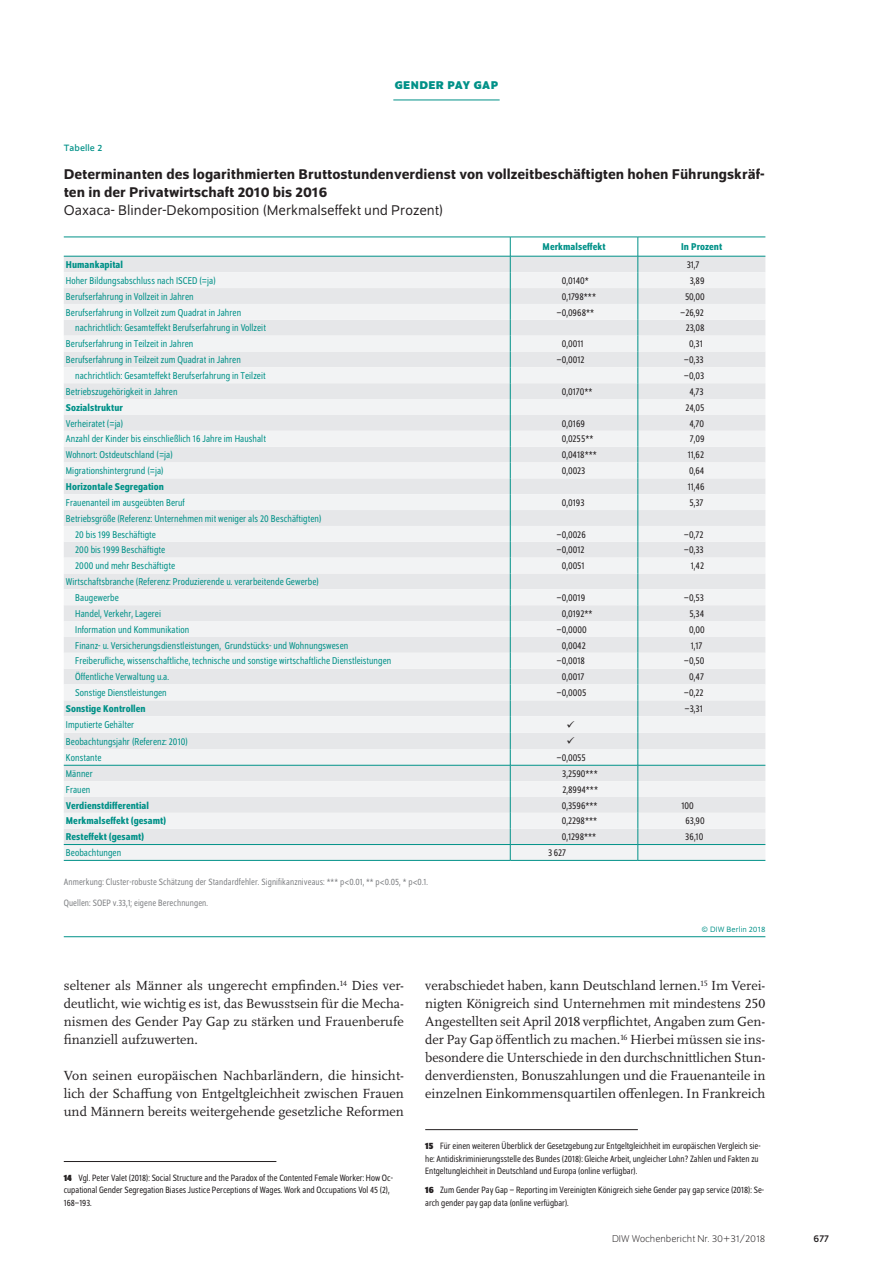
<style>
.page{position:relative;width:893px;height:1263px;background:#fff}
.page>*{position:absolute;margin:0;border:0;box-sizing:border-box;transform-origin:0 0}
.t1{font:500 15px/18px "Schumpeter";color:#231f20}
.t2{font:15px "Schumpeter Blond";color:#231f20}
.t3{font:13.8px/18px "Scala Pro";color:#231f20;text-align:justify}
.t4{font:700 12px "Schumpeter";color:#009188}
.t5{font:semi-condensed 10.5px/15.9px "Schumpeter Blond";letter-spacing:.005em;color:#009188}
.t6{font:semi-condensed 10.5px "Schumpeter Blond";letter-spacing:.005em;color:#231f20}
.t7{font:500 semi-condensed 10.5px "Schumpeter";letter-spacing:.005em;color:#009188}
.t8{font:300 10.5px "Schumpeter";color:#231f20}
.t9{font:10.5px "Schumpeter";color:#231f20}
.t10{font:semi-condensed 9.75px/12.8px "Schumpeter Blond";color:#231f20}
.t11{font:semi-condensed 9.75px/20.5px "Schumpeter Blond";letter-spacing:.01em;color:#808285}
.t12{font:9.75px "Schumpeter";letter-spacing:.01em;color:#009188}
.t13{font:8.25px "Schumpeter Blond";letter-spacing:.01em;color:#009188}
.s1{font-family:"Schumpeter";font-weight:700}
</style>
<div class="page">
<hr style="left:393px;top:100px;width:107px;height:1px;background:#009188">
<hr style="left:64px;top:1161px;width:212px;height:1px;background:#231f20">
<hr style="left:425px;top:1129px;width:213px;height:1px;background:#231f20">
<hr style="left:64px;top:860px;width:446px;height:1px;background:#009188">
<hr style="left:510px;top:860px;width:128px;height:1px;background:#009188">
<hr style="left:638px;top:860px;width:127px;height:1px;background:#009188">
<hr style="left:64px;top:936px;width:701px;height:1px;background:#009188">
<svg style="left:64px;top:237px;width:701px;height:623px"></svg>
<p class="t4" style="left:395px;top:79px;width:18px">GENDER</p>
<p class="t4" style="left:448px;top:79px;width:44px">PAY GAP</p>
<p class="t12" style="left:64px;top:143px;width:40px">Tabelle 2</p>
<h1 class="t1" style="left:64px;top:166px;width:702px">Determinanten des logarithmierten Bruttostundenverdienst von vollzeitbeschäftigten hohen Führungskräf&shy;ten in der Privatwirtschaft 2010 bis 2016</h1>
<h1 class="t2" style="left:64px;top:203px;width:381px">Oaxaca- Blinder-Dekomposition (Merkmalseffekt und Prozent)</h1>
<p class="t7" style="left:543px;top:241px;width:64px">Merkmalseffekt</p>
<p class="t7" style="left:681px;top:241px;width:43px">In Prozent</p>
<p class="t7" style="left:66px;top:259px;width:59px">Humankapital</p>
<p class="t6" style="left:687px;top:259px;width:14px">31,7</p>
<p class="t5" style="left:66px;top:273px;width:151px">Hoher Bildungsabschluss nach ISCED (=ja)</p>
<p class="t6" style="left:562px;top:275px;width:29px">0,0140*</p>
<p class="t6" style="left:690px;top:275px;width:16px">3,89</p>
<p class="t5" style="left:66px;top:289px;width:129px">Berufserfahrung in Vollzeit in Jahren</p>
<p class="t6" style="left:562px;top:291px;width:36px">0,1798***</p>
<p class="t6" style="left:685px;top:291px;width:21px">50,00</p>
<p class="t5" style="left:66px;top:304px;width:177px">Berufserfahrung in Vollzeit zum Quadrat in Jahren</p>
<p class="t6" style="left:556px;top:307px;width:39px">−0,0968**</p>
<p class="t6" style="left:680px;top:307px;width:25px">−26,92</p>
<p class="t5" style="left:75px;top:320px;width:192px">nachrichtlich: Gesamteffekt Berufserfahrung in Vollzeit</p>
<p class="t6" style="left:686px;top:323px;width:20px">23,08</p>
<p class="t5" style="left:66px;top:336px;width:129px">Berufserfahrung in Teilzeit in Jahren</p>
<p class="t6" style="left:562px;top:339px;width:23px">0,0011</p>
<p class="t6" style="left:689px;top:339px;width:15px">0,31</p>
<p class="t5" style="left:66px;top:352px;width:176px">Berufserfahrung in Teilzeit zum Quadrat in Jahren</p>
<p class="t6" style="left:556px;top:355px;width:30px">−0,0012</p>
<p class="t6" style="left:684px;top:355px;width:21px">−0,33</p>
<p class="t5" style="left:75px;top:368px;width:192px">nachrichtlich: Gesamteffekt Berufserfahrung in Teilzeit</p>
<p class="t6" style="left:684px;top:370px;width:22px">−0,03</p>
<p class="t5" style="left:66px;top:384px;width:113px">Betriebszugehörigkeit in Jahren</p>
<p class="t6" style="left:562px;top:386px;width:32px">0,0170**</p>
<p class="t6" style="left:689px;top:386px;width:16px">4,73</p>
<p class="t7" style="left:66px;top:402px;width:59px">Sozialstruktur</p>
<p class="t6" style="left:686px;top:402px;width:20px">24,05</p>
<p class="t5" style="left:66px;top:415px;width:59px">Verheiratet (=ja)</p>
<p class="t6" style="left:562px;top:418px;width:25px">0,0169</p>
<p class="t6" style="left:689px;top:418px;width:16px">4,70</p>
<p class="t5" style="left:66px;top:431px;width:201px">Anzahl der Kinder bis einschließlich 16 Jahre im Haushalt</p>
<p class="t6" style="left:562px;top:434px;width:33px">0,0255**</p>
<p class="t6" style="left:690px;top:434px;width:16px">7,09</p>
<p class="t5" style="left:66px;top:447px;width:108px">Wohnort: Ostdeutschland (=ja)</p>
<p class="t6" style="left:562px;top:450px;width:37px">0,0418***</p>
<p class="t6" style="left:688px;top:450px;width:18px">11,62</p>
<p class="t5" style="left:66px;top:463px;width:99px">Migrationshintergrund (=ja)</p>
<p class="t6" style="left:562px;top:466px;width:25px">0,0023</p>
<p class="t6" style="left:689px;top:466px;width:17px">0,64</p>
<p class="t7" style="left:66px;top:481px;width:100px">Horizontale Segregation</p>
<p class="t6" style="left:688px;top:481px;width:18px">11,46</p>
<p class="t5" style="left:66px;top:495px;width:121px">Frauenanteil im ausgeübten Beruf</p>
<p class="t6" style="left:562px;top:497px;width:24px">0,0193</p>
<p class="t6" style="left:690px;top:497px;width:16px">5,37</p>
<p class="t5" style="left:75px;top:511px;width:248px;text-indent:-9px">Betriebsgröße (Referenz: Unternehmen mit weniger als 20 Beschäftigten)<br>20 bis 199 Beschäftigte</p>
<p class="t6" style="left:556px;top:529px;width:31px">−0,0026</p>
<p class="t6" style="left:684px;top:529px;width:21px">−0,72</p>
<p class="t5" style="left:75px;top:542px;width:91px">200 bis 1999 Beschäftigte</p>
<p class="t6" style="left:556px;top:545px;width:30px">−0,0012</p>
<p class="t6" style="left:684px;top:545px;width:21px">−0,33</p>
<p class="t5" style="left:75px;top:558px;width:101px">2000 und mehr Beschäftigte</p>
<p class="t6" style="left:562px;top:561px;width:24px">0,0051</p>
<p class="t6" style="left:691px;top:561px;width:15px">1,42</p>
<p class="t5" style="left:75px;top:574px;width:245px;text-indent:-9px">Wirtschaftsbranche (Referenz: Produzierende u. verarbeitende Gewerbe)<br>Baugewerbe</p>
<p class="t6" style="left:556px;top:592px;width:30px">−0,0019</p>
<p class="t6" style="left:684px;top:592px;width:21px">−0,53</p>
<p class="t5" style="left:75px;top:606px;width:87px">Handel, Verkehr, Lagerei</p>
<p class="t6" style="left:562px;top:608px;width:32px">0,0192**</p>
<p class="t6" style="left:690px;top:608px;width:16px">5,34</p>
<p class="t5" style="left:75px;top:622px;width:115px">Information und Kommunikation</p>
<p class="t6" style="left:556px;top:624px;width:32px">−0,0000</p>
<p class="t6" style="left:689px;top:624px;width:17px">0,00</p>
<p class="t5" style="left:75px;top:637px;width:275px">Finanz- u. Versicherungsdienstleistungen, Grundstücks- und Wohnungswesen</p>
<p class="t6" style="left:562px;top:640px;width:25px">0,0042</p>
<p class="t6" style="left:691px;top:640px;width:13px">1,17</p>
<p class="t5" style="left:75px;top:653px;width:318px">Freiberufliche, wissenschaftliche, technische und sonstige wirtschaftliche Dienstleistungen</p>
<p class="t6" style="left:556px;top:656px;width:30px">−0,0018</p>
<p class="t6" style="left:684px;top:656px;width:22px">−0,50</p>
<p class="t5" style="left:75px;top:669px;width:95px">Öffentliche Verwaltung u.a.</p>
<p class="t6" style="left:562px;top:672px;width:24px">0,0017</p>
<p class="t6" style="left:689px;top:672px;width:16px">0,47</p>
<p class="t5" style="left:75px;top:685px;width:93px">Sonstige Dienstleistungen</p>
<p class="t6" style="left:556px;top:688px;width:31px">−0,0005</p>
<p class="t6" style="left:684px;top:688px;width:21px">−0,22</p>
<p class="t7" style="left:66px;top:703px;width:81px">Sonstige Kontrollen</p>
<p class="t6" style="left:684px;top:703px;width:20px">−3,31</p>
<p class="t5" style="left:66px;top:717px;width:70px">Imputierte Gehälter</p>
<p class="t5" style="left:66px;top:734px;width:124px">Beobachtungsjahr (Referenz: 2010)</p>
<p class="t5" style="left:66px;top:750px;width:37px">Konstante</p>
<p class="t6" style="left:556px;top:752px;width:31px">−0,0055</p>
<p class="t5" style="left:66px;top:766px;width:28px">Männer</p>
<p class="t6" style="left:562px;top:768px;width:37px">3,2590***</p>
<p class="t5" style="left:66px;top:782px;width:26px">Frauen</p>
<p class="t6" style="left:562px;top:784px;width:37px">2,8994***</p>
<p class="t7" style="left:66px;top:800px;width:85px">Verdienstdifferential</p>
<p class="t6" style="left:562px;top:800px;width:37px">0,3596***</p>
<p class="t6" style="left:681px;top:800px;width:14px">100</p>
<p class="t7" style="left:66px;top:816px;width:102px">Merkmalseffekt (gesamt)</p>
<p class="t6" style="left:562px;top:816px;width:37px">0,2298***</p>
<p class="t6" style="left:685px;top:816px;width:21px">63,90</p>
<p class="t7" style="left:66px;top:831px;width:80px">Resteffekt (gesamt)</p>
<p class="t6" style="left:562px;top:832px;width:36px">0,1298***</p>
<p class="t6" style="left:685px;top:832px;width:20px">36,10</p>
<p class="t5" style="left:66px;top:845px;width:57px">Beobachtungen</p>
<p class="t6" style="left:548px;top:848px;width:20px">3 627</p>
<p class="t11" style="left:64px;top:872px;width:366px">Anmerkung: Cluster-robuste Schätzung der Standardfehler. Signifikanzniveaus: *** p&lt;0.01, ** p&lt;0.05, * p&lt;0.1.<br>Quellen: SOEP v.33,1; eigene Berechnungen.</p>
<p class="t13" style="left:702px;top:925px;width:65px">© DIW Berlin 2018</p>
<h2 class="t3" style="left:64px;top:976px;width:342px">seltener als Männer als ungerecht empfinden.<sup>14</sup> Dies ver&shy;deutlicht, wie wichtig es ist, das Bewusstsein für die Mecha&shy;nismen des Gender Pay Gap zu stärken und Frauenberufe finanziell aufzuwerten.</h2>
<h2 class="t3" style="left:64px;top:1066px;width:342px">Von seinen europäischen Nachbarländern, die hinsicht&shy;lich der Schaffung von Entgeltgleichheit zwischen Frauen und Männern bereits weitergehende gesetzliche Reformen</h2>
<p class="t10" style="left:64px;top:1171px;width:331px"><span class="s1">14</span> Vgl. Peter Valet (2018): Social Structure and the Paradox of the Contented Female Worker: How Oc&shy;cupational Gender Segregation Biases Justice Perceptions of Wages. Work and Occupations Vol 45 (2),<br>168–193.</p>
<p class="t3" style="left:425px;top:976px;width:342px">verabschiedet haben, kann Deutschland lernen.<sup>15</sup> Im Verei&shy;nigten Königreich sind Unternehmen mit mindestens 250<br>Angestellten seit April 2018 verpflichtet, Angaben zum Gen&shy;der Pay Gap öffentlich zu machen.<sup>16</sup> Hierbei müssen sie ins&shy;besondere die Unterschiede in den durchschnittlichen Stun&shy;denverdiensten, Bonuszahlungen und die Frauenanteile in einzelnen Einkommensquartilen offenlegen. In Frankreich</p>
<p class="t10" style="left:425px;top:1139px;width:337px"><span class="s1">15</span> Für einen weiteren Überblick der Gesetzgebung zur Entgeltgleichheit im europäischen Vergleich sie&shy;he: Antidiskriminierungsstelle des Bundes (2018): Gleiche Arbeit, ungleicher Lohn? Zahlen und Fakten zu<br>Entgeltungleichheit in Deutschland und Europa (online verfügbar).</p>
<p class="t10" style="left:425px;top:1184px;width:340px"><span class="s1">16</span> Zum Gender Pay Gap – Reporting im Vereinigten Königreich siehe Gender pay gap service (2018): Se&shy;arch gender pay gap data (online verfügbar).</p>
<p class="t8" style="left:612px;top:1234px;width:155px">DIW Wochenbericht Nr. 30+31/2018</p>
<p class="t9" style="left:814px;top:1233px;width:17px">677</p>
</div>
